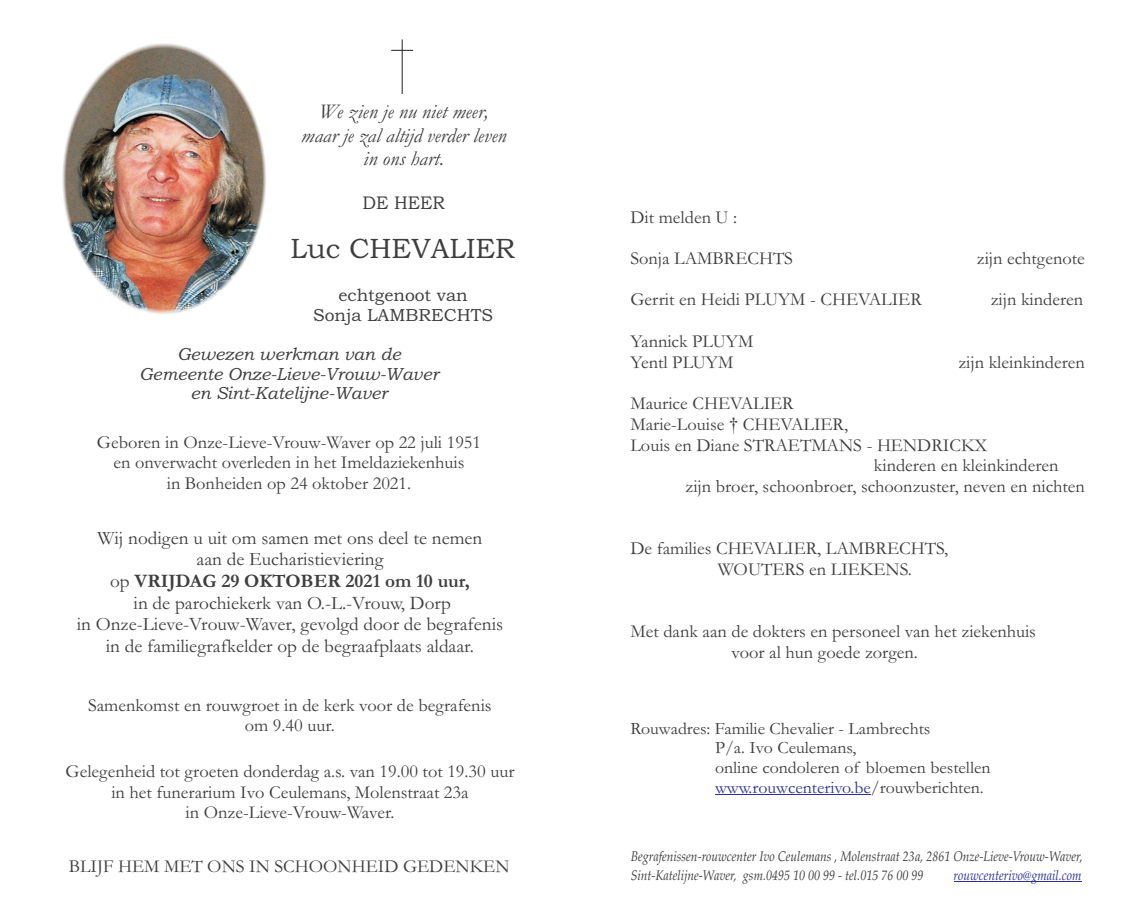
<style>
.page{position:relative;width:1141px;height:918px;background:#fff}
.page>*{position:absolute;margin:0;border:0;box-sizing:border-box;transform-origin:0 0}
.t1{font:28px "Bookman Old Style";color:#3e3e3f}
.t2{font:italic 21px/23.6px "Garamond";color:#3e3e3f;text-align:center}
.t3{font:19.25px/21.7px "Garamond";color:#3e3e3f;text-align:center}
.t4{font:18.38px/20.7px "Garamond";color:#3e3e3f;text-align:center}
.t5{font:18.38px "Bookman Old Style";color:#3e3e3f;scale:.93 1}
.t6{font:18.38px "Times New Roman";color:#3e3e3f}
.t7{font:17.5px/19.6px "Garamond";color:#3e3e3f}
.t8{font:italic 17.5px/19.4px "Bookman Old Style";color:#3e3e3f;text-align:center}
.t9{font:17.5px/19.8px "Bookman Old Style";color:#3e3e3f;text-align:center}
.t10{font:italic 14px/18.9px "Palatino Linotype";color:#3e3e3f;scale:.86 1}
.t11{font:italic 14px "Palatino Linotype";color:#2d3291;scale:.86 1}
.s1{font-weight:700}
.s2{color:#2d3291}
</style>
<div class="page">
<hr style="left:402px;top:39px;width:1px;height:55px;background:#231f20">
<svg style="left:391px;top:50px;width:22px;height:1px"></svg>
<hr style="left:715px;top:794px;width:156px;height:1px;background:#2d3291">
<hr style="left:954px;top:881px;width:127px;height:1px;background:#2d3291">
<img style="left:62px;top:43px;width:204px;height:271px">
<p class="t2" style="left:301px;top:102px;width:207px">We zien je nu niet meer, maar je zal altijd verder leven in ons hart.</p>
<p class="t5" style="left:362px;top:196px;width:90px">DE HEER</p>
<h1 class="t1" style="left:291px;top:238px;width:226px">Luc CHEVALIER</h1>
<p class="t9" style="left:313px;top:287px;width:181px">echtgenoot van<br>Sonja LAMBRECHTS</p>
<p class="t8" style="left:139px;top:346px;width:301px">Gewezen werkman van de<br>Gemeente Onze-Lieve-Vrouw-Waver en Sint-Katelijne-Waver</p>
<p class="t4" style="left:97px;top:434px;width:386px">Geboren in Onze-Lieve-Vrouw-Waver op 22 juli 1951 en onverwacht overleden in het Imeldaziekenhuis<br>in Bonheiden op 24 oktober 2021.</p>
<p class="t3" style="left:77px;top:529px;width:428px">Wij nodigen u uit om samen met ons deel te nemen<br>aan de Eucharistieviering<br>op <span class="s1">VRIJDAG 29 OKTOBER 2021 om 10 uur,<br></span>in de parochiekerk van O.-L.-Vrouw, Dorp<br>in Onze-Lieve-Vrouw-Waver, gevolgd door de begrafenis in de familiegrafkelder op de begraafplaats aldaar.</p>
<p class="t4" style="left:88px;top:697px;width:405px">Samenkomst en rouwgroet in de kerk voor de begrafenis om 9.40 uur.</p>
<p class="t4" style="left:66px;top:763px;width:450px">Gelegenheid tot groeten donderdag a.s. van 19.00 tot 19.30 uur in het funerarium Ivo Ceulemans, Molenstraat 23a<br>in Onze-Lieve-Vrouw-Waver.</p>
<p class="t4" style="left:69px;top:858px;width:442px">BLIJF HEM MET ONS IN SCHOONHEID GEDENKEN</p>
<p class="t4" style="left:630px;top:209px;width:108px">Dit melden U :</p>
<p class="t4" style="left:630px;top:250px;width:164px">Sonja LAMBRECHTS</p>
<p class="t4" style="left:977px;top:250px;width:110px">zijn echtgenote</p>
<p class="t4" style="left:630px;top:291px;width:293px">Gerrit en Heidi PLUYM - CHEVALIER</p>
<p class="t4" style="left:991px;top:291px;width:94px">zijn kinderen</p>
<p class="t4" style="left:630px;top:333px;width:124px;text-align:left">Yannick PLUYM<br>Yentl PLUYM</p>
<p class="t4" style="left:958px;top:353px;width:128px">zijn kleinkinderen</p>
<p class="t4" style="left:630px;top:395px;width:165px">Maurice CHEVALIER</p>
<p class="t4" style="left:630px;top:416px;width:219px">Marie-Louise CHEVALIER,</p>
<p class="t4" style="left:630px;top:437px;width:358px">Louis en Diane STRAETMANS - HENDRICKX</p>
<p class="t4" style="left:874px;top:457px;width:186px">kinderen en kleinkinderen</p>
<p class="t4" style="left:686px;top:478px;width:401px">zijn broer, schoonbroer, schoonzuster, neven en nichten</p>
<p class="t6" style="left:729px;top:417px;width:11px">†</p>
<p class="t4" style="left:718px;top:540px;width:232px;text-align:left;text-indent:-87px">De families CHEVALIER, LAMBRECHTS,<br>WOUTERS en LIEKENS.</p>
<p class="t4" style="left:731px;top:623px;width:306px;text-align:left;text-indent:-101px">Met dank aan de dokters en personeel van het ziekenhuis voor al hun goede zorgen.</p>
<p class="t7" style="left:715px;top:720px;width:277px;text-indent:-85px">Rouwadres: Familie Chevalier - Lambrechts<br>P/a. Ivo Ceulemans,<br>online condoleren of bloemen bestellen <span class="s2">www.rouwcenterivo.be</span>/rouwberichten.</p>
<p class="t10" style="left:631px;top:848px;width:527px">Begrafenissen-rouwcenter Ivo Ceulemans , Molenstraat 23a, 2861 Onze-Lieve-Vrouw-Waver,<br>Sint-Katelijne-Waver, gsm.0495 10 00 99 - tel.015 76 00 99</p>
<p class="t11" style="left:954px;top:869px;width:150px">rouwcenterivo@gmail.com</p>
</div>
